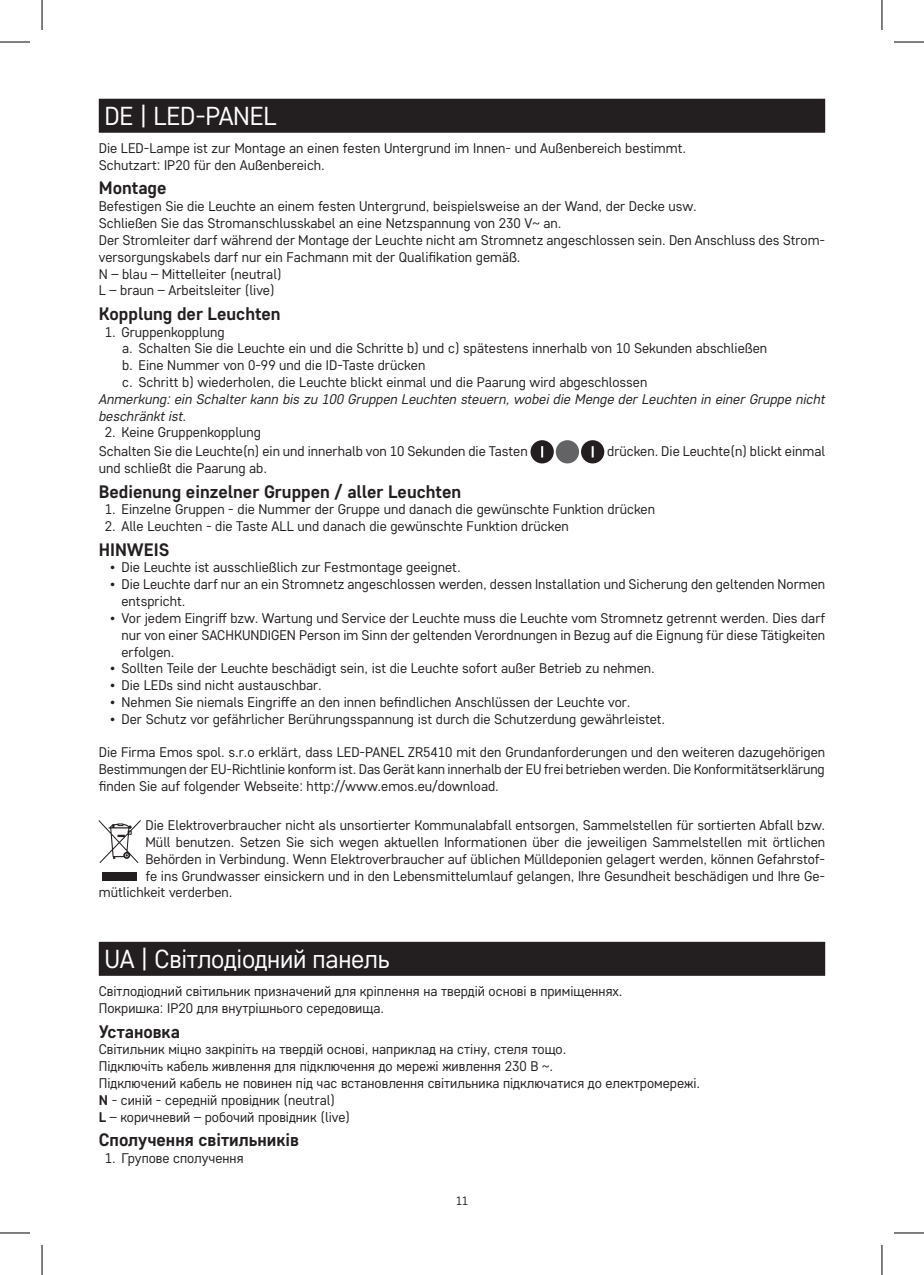
<style>
.page{position:relative;width:924px;height:1275px;background:#fff}
.page>*{position:absolute;margin:0;border:0;box-sizing:border-box;transform-origin:0 0}
.t1{font:26px "Core Sans D35";letter-spacing:-.01em;color:#fff}
.t2{font:700 18px "Core Sans D55";color:#231f20}
.t3{font:14px/16.8px "Core Sans D35";color:#231f20}
.t4{font:italic 14px/16.8px "Core Sans D35";color:#231f20}
.t5{font:12px "Core Sans D35";color:#231f20}
.s1{font-family:"Core Sans D55";font-weight:700}
</style>
<div class="page">
<div style="left:99px;top:99px;width:725px;height:34px;background:#231f20"></div>
<div style="left:99px;top:941px;width:725px;height:34px;background:#231f20"></div>
<div style="left:555px;top:440px;width:23px;height:23px;background:#636366;border-radius:50%"></div>
<div style="left:530px;top:440px;width:23px;height:23px;background:#231f20;border-radius:50%"></div>
<svg style="left:541px;top:446px;width:2px;height:11px"></svg>
<div style="left:580px;top:440px;width:24px;height:23px;background:#231f20;border-radius:50%"></div>
<svg style="left:591px;top:446px;width:2px;height:11px"></svg>
<svg style="left:99px;top:820px;width:41px;height:43px"></svg>
<div style="left:102px;top:871px;width:35px;height:9px;background:#231f20"></div>
<hr style="left:0;top:42px;width:30px;height:1px;background:#000">
<hr style="left:893px;top:42px;width:30px;height:1px;background:#000">
<hr style="left:0;top:1232px;width:30px;height:1px;background:#000">
<hr style="left:893px;top:1232px;width:30px;height:1px;background:#000">
<hr style="left:42px;top:0;width:1px;height:30px;background:#000">
<hr style="left:42px;top:1245px;width:1px;height:30px;background:#000">
<hr style="left:881px;top:0;width:1px;height:30px;background:#000">
<hr style="left:881px;top:1245px;width:1px;height:30px;background:#000">
<h1 class="t1" style="left:104px;top:99px;width:174px">DE | LED-PANEL</h1>
<p class="t3" style="left:99px;top:139px;width:588px">Die LED-Lampe ist zur Montage an einen festen Untergrund im Innen- und Außenbereich bestimmt.<br>Schutzart: IP20 für den Außenbereich.</p>
<p class="t2" style="left:99px;top:176px;width:69px">Montage</p>
<p class="t3" style="left:99px;top:197px;width:727px">Befestigen Sie die Leuchte an einem festen Untergrund, beispielsweise an der Wand, der Decke usw.<br>Schließen Sie das Stromanschlusskabel an eine Netzspannung von 230 V~ an.<br>Der Stromleiter darf während der Montage der Leuchte nicht am Stromnetz angeschlossen sein. Den Anschluss des Strom&shy;versorgungskabels darf nur ein Fachmann mit der Qualifikation gemäß.<br>N – blau – Mittelleiter (neutral)<br>L – braun – Arbeitsleiter (live)</p>
<p class="t2" style="left:99px;top:302px;width:183px">Kopplung der Leuchten</p>
<p class="t3" style="left:122px;top:323px;width:646px;text-indent:-17px">1. Gruppenkopplung<br>a. Schalten Sie die Leuchte ein und die Schritte b) und c) spätestens innerhalb von 10 Sekunden abschließen b. Eine Nummer von 0-99 und die ID-Taste drücken<br>c. Schritt b) wiederholen, die Leuchte blickt einmal und die Paarung wird abgeschlossen</p>
<p class="t4" style="left:99px;top:390px;width:727px">Anmerkung: ein Schalter kann bis zu 100 Gruppen Leuchten steuern, wobei die Menge der Leuchten in einer Gruppe nicht beschränkt ist.</p>
<p class="t3" style="left:99px;top:422px;width:430px;line-height:19px;text-indent:6px">2. Keine Gruppenkopplung<br>Schalten Sie die Leuchte(n) ein und innerhalb von 10 Sekunden die Tasten</p>
<p class="t3" style="left:607px;top:442px;width:219px">drücken. Die Leuchte(n) blickt einmal</p>
<p class="t3" style="left:99px;top:459px;width:170px">und schließt die Paarung ab.</p>
<p class="t2" style="left:99px;top:479px;width:364px">Bedienung einzelner Gruppen / aller Leuchten</p>
<p class="t3" style="left:105px;top:501px;width:551px">1. Einzelne Gruppen - die Nummer der Gruppe und danach die gewünschte Funktion drücken</p>
<p class="t3" style="left:105px;top:517px;width:465px">2. Alle Leuchten - die Taste ALL und danach die gewünschte Funktion drücken</p>
<p class="t2" style="left:99px;top:537px;width:72px">HINWEIS</p>
<p class="t3" style="left:110px;top:559px;width:352px">• Die Leuchte ist ausschließlich zur Festmontage geeignet.</p>
<p class="t3" style="left:121px;top:575px;width:705px;text-indent:-11px">• Die Leuchte darf nur an ein Stromnetz angeschlossen werden, dessen Installation und Sicherung den geltenden Normen entspricht.</p>
<p class="t3" style="left:121px;top:609px;width:705px;text-align:justify;text-indent:-11px">• Vor jedem Eingriff bzw. Wartung und Service der Leuchte muss die Leuchte vom Stromnetz getrennt werden. Dies darf nur von einer SACHKUNDIGEN Person im Sinn der geltenden Verordnungen in Bezug auf die Eignung für diese Tätigkeiten erfolgen.</p>
<p class="t3" style="left:110px;top:659px;width:546px">• Sollten Teile der Leuchte beschädigt sein, ist die Leuchte sofort außer Betrieb zu nehmen.</p>
<p class="t3" style="left:110px;top:676px;width:213px">• Die LEDs sind nicht austauschbar.</p>
<p class="t3" style="left:110px;top:693px;width:521px">• Nehmen Sie niemals Eingriffe an den innen befindlichen Anschlüssen der Leuchte vor.</p>
<p class="t3" style="left:110px;top:710px;width:556px">• Der Schutz vor gefährlicher Berührungsspannung ist durch die Schutzerdung gewährleistet.</p>
<p class="t3" style="left:99px;top:743px;width:727px;text-align:justify">Die Firma Emos spol. s.r.o erklärt, dass LED-PANEL ZR5410 mit den Grundanforderungen und den weiteren dazugehörigen Bestimmungen der EU-Richtlinie konform ist. Das Gerät kann innerhalb der EU frei betrieben werden. Die Konformitätserklärung finden Sie auf folgender Webseite: http://www.emos.eu/download.</p>
<p class="t3" style="left:145px;top:816px;width:681px">Die Elektroverbraucher nicht als unsortierter Kommunalabfall entsorgen, Sammelstellen für sortierten Abfall bzw.</p>
<p class="t3" style="left:145px;top:833px;width:681px">Müll benutzen. Setzen Sie sich wegen aktuellen Informationen über die jeweiligen Sammelstellen mit örtlichen</p>
<p class="t3" style="left:145px;top:850px;width:681px">Behörden in Verbindung. Wenn Elektroverbraucher auf üblichen Mülldeponien gelagert werden, können Gefahrstof-</p>
<p class="t3" style="left:145px;top:867px;width:681px">fe ins Grundwasser einsickern und in den Lebensmittelumlauf gelangen, Ihre Gesundheit beschädigen und Ihre Ge-</p>
<p class="t3" style="left:99px;top:883px;width:135px">mütlichkeit verderben.</p>
<h1 class="t1" style="left:104px;top:942px;width:286px">UA | Cвітлодіодний панель</h1>
<p class="t3" style="left:99px;top:982px;width:525px">Світлодіодний світильник призначений для кріплення на твердій основі в приміщеннях.<br>Покришка: IP20 для внутрішнього середовища.</p>
<p class="t2" style="left:99px;top:1019px;width:83px">Установка</p>
<p class="t3" style="left:99px;top:1040px;width:602px">Світильник міцно закріпіть на твердій основі, наприклад на стіну, стеля тощо.<br>Підключіть кабель живлення для підключення до мережі живлення 230 В ~.<br>Підключений кабель не повинен під час встановлення світильника підключатися до електромережі.<br><span class="s1">N</span> - синій - середній провідник (neutral)<br><span class="s1">L</span> – коричневий – робочий провідник (live)</p>
<p class="t2" style="left:99px;top:1128px;width:201px">Сполучення світильників</p>
<p class="t3" style="left:105px;top:1149px;width:140px">1. Групове сполучення</p>
<p class="t5" style="left:455px;top:1192px;width:14px">11</p>
</div>
